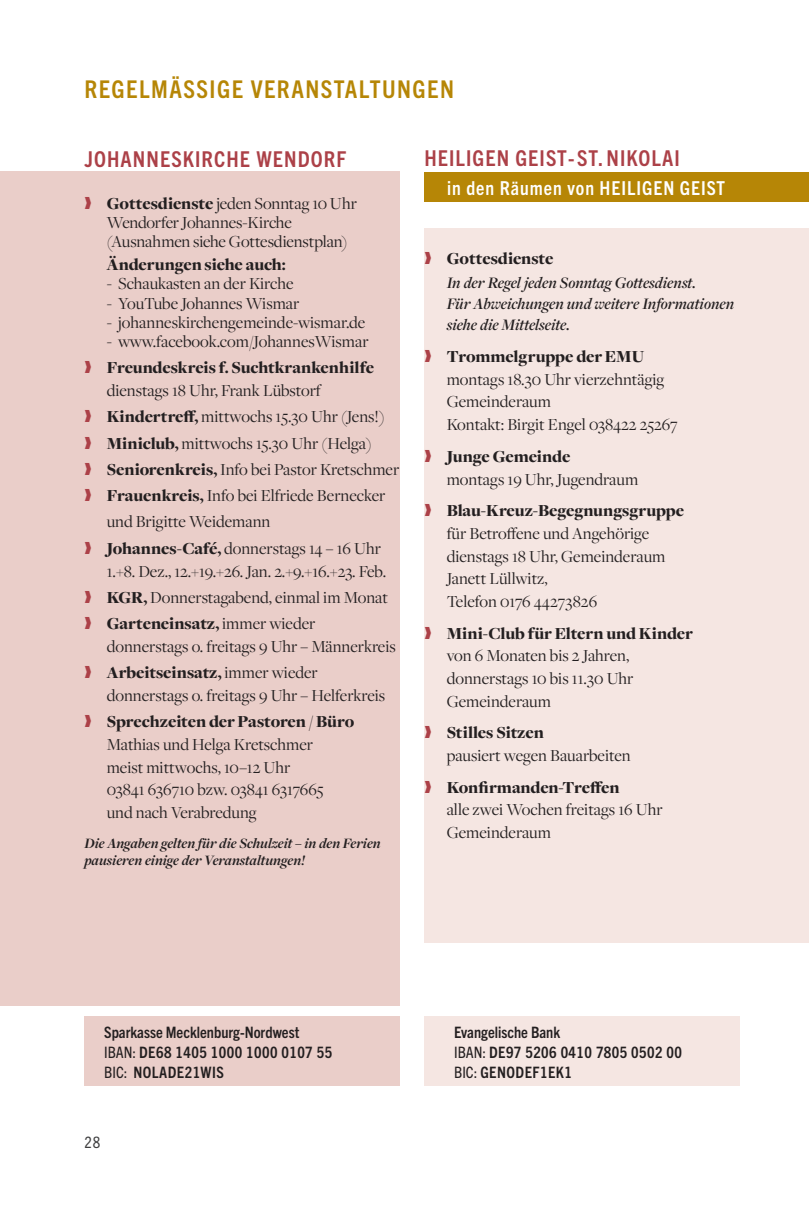
<style>
.page{position:relative;width:809px;height:1221px;background:#fff}
.page>*{position:absolute;margin:0;border:0;box-sizing:border-box;transform-origin:0 0}
.t1{font:700 condensed 24.5px "Trade Gothic Next LT Pro";letter-spacing:.06em;color:#b68606}
.t2{font:700 condensed 21.88px "Trade Gothic Next LT Pro";letter-spacing:.05em;color:#ac4148}
.t3{font:700 condensed 19.25px "Trade Gothic Next LT Pro";letter-spacing:.05em;color:#fff}
.t4{font:17.5px/22.8px "Freight Disp Pro";color:#231f20}
.t5{font:900 17.5px "Freight Disp Pro";letter-spacing:-.01em;color:#231f20}
.t6{font:italic 600 16.62px/21px "Freight Disp Pro";color:#231f20}
.t7{font:700 condensed 15.75px/20.1px "Trade Gothic Next LT Pro";letter-spacing:.03em;color:#231f20}
.t8{font:condensed 15.75px "Trade Gothic Next LT Pro";color:#3e3e3f}
.t9{font:italic 700 14.88px/17.5px "Freight Disp Pro";color:#231f20}
.s1{color:#ac4148}
.s2{font-weight:900}
.s3{font-weight:400}
</style>
<div class="page">
<div style="left:84px;top:1016px;width:315px;height:70px;background:#eacec9"></div>
<div style="left:0;top:171px;width:399px;height:834px;background:#eacec9"></div>
<div style="left:424px;top:1016px;width:315px;height:69px;background:#f5e6e2"></div>
<div style="left:424px;top:228px;width:385px;height:715px;background:#f5e6e2"></div>
<div style="left:424px;top:172px;width:385px;height:29px;background:#b68606"></div>
<h1 class="t1" style="left:84px;top:73px;width:371px">REGELMÄSSIGE VERANSTALTUNGEN</h1>
<p class="t2" style="left:84px;top:144px;width:263px">JOHANN ESKIRCHE WENDORF</p>
<p class="t4" style="left:107px;top:193px;width:252px;line-height:19.2px;text-indent:-22px"><span class="s1">❱</span> <span class="s2">Gottesdienste</span> jeden Sonntag 10 Uhr<br>Wendorfer Johannes-Kirche (Ausnahmen siehe Gottesdienstplan)</p>
<p class="t5" style="left:107px;top:253px;width:181px">Änderungen siehe auch:</p>
<p class="t4" style="left:107px;top:272px;width:188px">- Schaukasten an der Kirche</p>
<p class="t4" style="left:107px;top:291px;width:194px">- YouTube Johannes Wismar</p>
<p class="t4" style="left:107px;top:310px;width:260px">- johanneskirchengemeinde-wismar.de</p>
<p class="t4" style="left:84px;top:328px;width:291px;line-height:26.2px;text-indent:22px">- www.facebook.com/JohannesWismar <span class="s1">❱</span> <span class="s2">Freundeskreis f. Suchtkrankenhilfe</span></p>
<p class="t4" style="left:107px;top:378px;width:216px">dienstags 18 Uhr, Frank Lübstorf</p>
<p class="t4" style="left:84px;top:405px;width:302px"><span class="s1">❱</span> <span class="s2">Kindertreff,</span> mittwochs 15.30 Uhr (Jens!)</p>
<p class="t4" style="left:84px;top:431px;width:289px"><span class="s1">❱</span> <span class="s2">Miniclub,</span> mittwochs 15.30 Uhr (Helga)</p>
<p class="t4" style="left:84px;top:457px;width:316px"><span class="s1">❱</span> <span class="s2">Seniorenkreis,</span> Info bei Pastor Kretschmer</p>
<p class="t4" style="left:84px;top:483px;width:302px"><span class="s1">❱</span> <span class="s2">Frauenkreis,</span> Info bei Elfriede Bernecker</p>
<p class="t4" style="left:107px;top:510px;width:165px">und Brigitte Weidemann</p>
<p class="t4" style="left:84px;top:536px;width:298px"><span class="s1">❱</span> <span class="s2">Johannes-Café,</span> donnerstags 14 – 16 Uhr</p>
<p class="t4" style="left:84px;top:557px;width:305px;line-height:26.2px;text-align:justify;text-indent:22px">1.+8. Dez., 12.+19.+26. Jan. 2.+9.+16.+23. Feb. <span class="s1">❱</span> <span class="s2">KGR,</span> Donnerstagabend, einmal im Monat <span class="s1">❱</span> <span class="s2">Garteneinsatz,</span> immer wieder</p>
<p class="t4" style="left:84px;top:632px;width:313px;line-height:26.2px;text-indent:22px">donnerstags o. freitags 9 Uhr – Männerkreis <span class="s1">❱</span> <span class="s2">Arbeitseinsatz,</span> immer wieder</p>
<p class="t4" style="left:84px;top:681px;width:302px;line-height:26.2px;text-indent:22px">donnerstags o. freitags 9 Uhr – Helferkreis <span class="s1">❱</span> <span class="s2">Sprechzeiten der Pastoren / Büro</span></p>
<p class="t4" style="left:107px;top:732px;width:218px">Mathias und Helga Kretschmer meist mittwochs, 10–12 Uhr<br>03841 636710 bzw. 03841 6317665 und nach Verabredung</p>
<p class="t9" style="left:84px;top:834px;width:298px">Die Angaben gelten für die Schulzeit – in den Ferien pausieren einige der Veranstaltungen!</p>
<p class="t2" style="left:424px;top:143px;width:257px">HEILIGEN GEIST-ST. NIKOLAI</p>
<p class="t3" style="left:447px;top:174px;width:279px">in den Räumen von HEILIGEN GEIST</p>
<p class="t5" style="left:424px;top:247px;width:131px"><span class="s1">❱</span> Gottesdienste</p>
<p class="t6" style="left:446px;top:272px;width:289px">In der Regel jeden Sonntag Gottesdienst.<br>Für Abweichungen und weitere Informationen siehe die Mittelseite.</p>
<p class="t4" style="left:446px;top:344px;width:232px;text-indent:-22px"><span class="s1">❱</span> <span class="s2">Trommelgruppe der EMU </span>montags 18.30 Uhr vierzehntägig<br>Gemeinderaum<br>Kontakt: Birgit Engel 038422 25267</p>
<p class="t4" style="left:446px;top:444px;width:193px;text-indent:-22px"><span class="s1">❱</span> <span class="s2">Junge Gemeinde<br></span>montags 19 Uhr, Jugendraum</p>
<p class="t4" style="left:446px;top:498px;width:239px;text-indent:-22px"><span class="s1">❱</span> <span class="s2">Blau-Kreuz-Begegnungsgruppe </span>für Betroffene und Angehörige dienstags 18 Uhr, Gemeinderaum<br>Janett Lüllwitz,<br>Telefon 0176 44273826</p>
<p class="t4" style="left:446px;top:621px;width:248px;text-indent:-22px"><span class="s1">❱</span> <span class="s2">Mini-Club für Eltern und Kinder </span>von 6 Monaten bis 2 Jahren, donnerstags 10 bis 11.30 Uhr<br>Gemeinderaum</p>
<p class="t4" style="left:446px;top:720px;width:185px;text-indent:-22px"><span class="s1">❱</span> <span class="s2">Stilles Sitzen<br></span>pausiert wegen Bauarbeiten</p>
<p class="t4" style="left:446px;top:775px;width:217px;text-indent:-22px"><span class="s1">❱</span> <span class="s2">Konfirmanden-Treffen<br></span>alle zwei Wochen freitags 16 Uhr<br>Gemeinderaum</p>
<p class="t7" style="left:104px;top:1021px;width:229px">Sparkasse Mecklenburg-Nordwest<br><span class="s3">IBAN:</span> DE68 1405 1000 1000 0107 55<br><span class="s3">BIC:</span> NOLADE21WIS</p>
<p class="t8" style="left:84px;top:1130px;width:17px">28</p>
<p class="t7" style="left:454px;top:1021px;width:229px">Evangelische Bank<br><span class="s3">IBAN:</span> DE97 5206 0410 7805 0502 00<br><span class="s3">BIC:</span> GENODEF1EK1</p>
</div>
